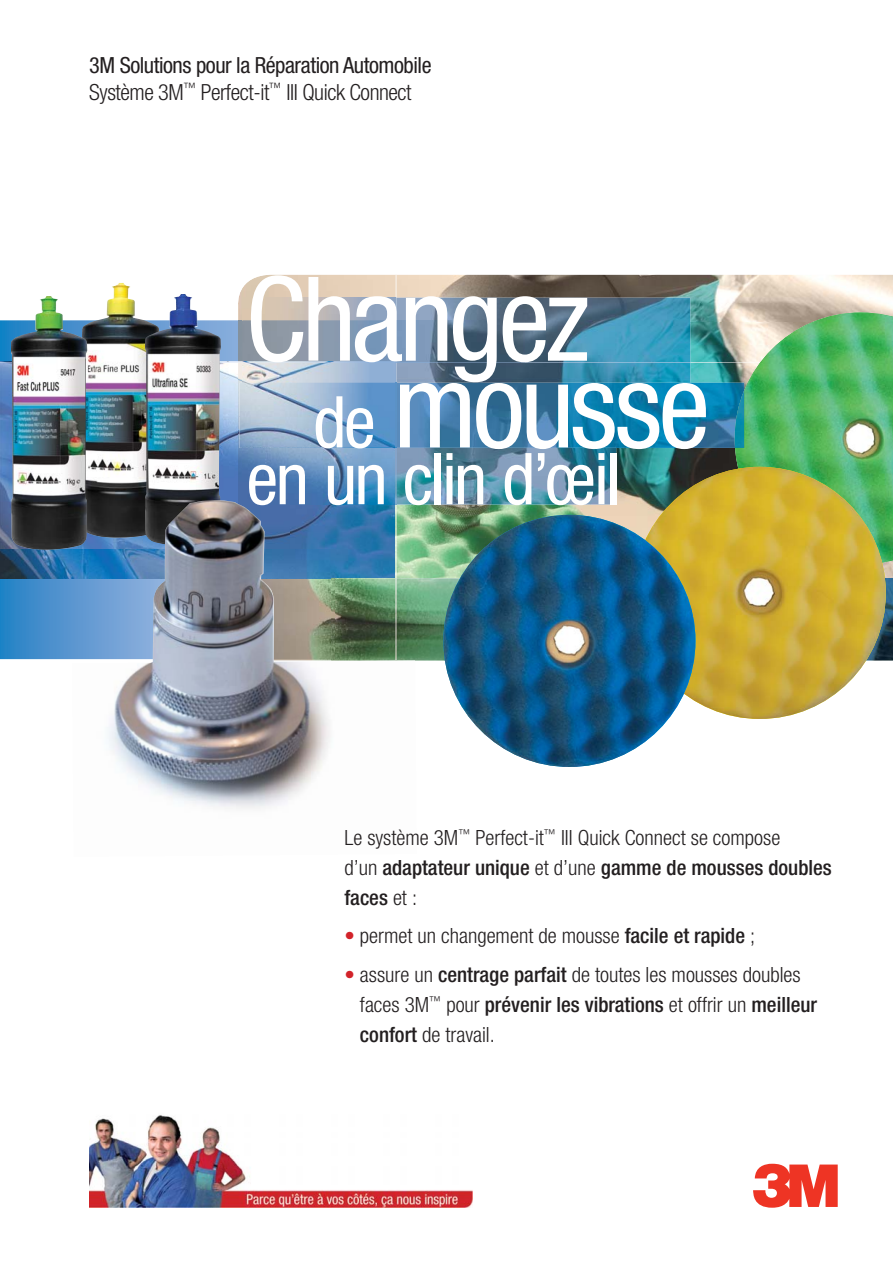
<style>
.page{position:relative;width:893px;height:1263px;background:#fff}
.page>*{position:absolute;margin:0;border:0;box-sizing:border-box;transform-origin:0 0}
.t1{font:condensed 117.15px/86.7px "Helvetica Neue";letter-spacing:-.04em;color:#fff}
.t2{font:condensed 71.7px "Helvetica Neue";letter-spacing:-.035em;color:#fff}
.t3{font:condensed 22.35px/27px "Helvetica Neue";letter-spacing:-.02em;color:#231f20}
.t4{font:300 condensed 21px/30px "Helvetica Neue";color:#231f20}
.s1{font-weight:300}
.s2{font-size:71.7px}
.s3{font-weight:500}
.s4{color:#d2232a}
</style>
<div class="page">
<img style="left:238px;top:275px;width:655px;height:48px">
<img style="left:690px;top:323px;width:45px;height:60px">
<img style="left:591px;top:448px;width:144px;height:92px">
<img style="left:397px;top:504px;width:194px;height:74px">
<img style="left:309px;top:659px;width:22px;height:1px">
<svg style="left:0;top:578px;width:115px;height:81px;background:#4d91cc"></svg>
<img style="left:309px;top:578px;width:22px;height:81px">
<img style="left:0;top:364px;width:238px;height:185px">
<img style="left:238px;top:364px;width:4px;height:53px">
<img style="left:238px;top:417px;width:4px;height:83px">
<img style="left:309px;top:504px;width:88px;height:74px">
<img style="left:0;top:549px;width:335px;height:29px">
<svg style="left:868px;top:578px;width:25px;height:80px"></svg>
<img style="left:331px;top:578px;width:129px;height:82px">
<img style="left:867px;top:658px;width:26px;height:2px">
<img style="left:331px;top:578px;width:4px;height:81px">
<img style="left:690px;top:362px;width:45px;height:1px">
<svg style="left:0;top:320px;width:242px;height:44px"></svg>
<img style="left:396px;top:578px;width:1px;height:82px">
<svg style="left:396px;top:274px;width:1px;height:24px"></svg>
<img style="left:396px;top:298px;width:294px;height:85px">
<img style="left:396px;top:320px;width:129px;height:43px">
<img style="left:242px;top:364px;width:153px;height:19px">
<img style="left:242px;top:298px;width:154px;height:66px">
<svg style="left:395px;top:362px;width:2px;height:21px"></svg>
<img style="left:87px;top:283px;width:58px;height:255px">
<img style="left:11px;top:296px;width:76px;height:254px">
<img style="left:145px;top:294px;width:76px;height:206px">
<img style="left:735px;top:312px;width:158px;height:253px">
<img style="left:634px;top:467px;width:252px;height:252px;border-radius:50%">
<img style="left:443px;top:515px;width:252px;height:252px;border-radius:50%">
<img style="left:115px;top:500px;width:194px;height:160px">
<img style="left:108px;top:660px;width:309px;height:149px">
<img style="left:240px;top:383px;width:504px;height:65px">
<img style="left:396px;top:383px;width:1px;height:65px">
<img style="left:735px;top:390px;width:9px;height:58px">
<img style="left:242px;top:448px;width:374px;height:56px">
<svg style="left:753px;top:1164px;width:85px;height:44px"></svg>
<img style="left:89px;top:1115px;width:383px;height:93px">
<p class="t3" style="left:89px;top:53px;width:344px">3M Solutions pour la Réparation Automobile<br><span class="s1">Système 3M</span><sup>™</sup> <span class="s1">Perfect-it</span><sup>™</sup> <span class="s1">III Quick Connect</span></p>
<h1 class="t1" style="left:313px;top:286px;width:399px;text-indent:-68px">Changez<br><span class="s2">de</span> mousse</h1>
<h2 class="t2" style="left:246px;top:453px;width:375px">en un clin d’œil</h2>
<p class="t4" style="left:344px;top:824px;width:489px">Le système 3M<sup>™</sup> Perfect-it<sup>™</sup> III Quick Connect se compose<br>d’un <span class="s3">adaptateur unique</span> et d’une <span class="s3">gamme de mousses doubles faces</span> et :</p>
<p class="t4" style="left:344px;top:922px;width:412px"><span class="s4">•</span> permet un changement de mousse <span class="s3">facile et rapide</span> ;</p>
<p class="t4" style="left:360px;top:961px;width:459px;text-indent:-16px"><span class="s4">•</span> assure un <span class="s3">centrage parfait</span> de toutes les mousses doubles faces 3M<sup>™</sup> pour <span class="s3">prévenir les vibrations</span> et offrir un <span class="s3">meilleur confort</span> de travail.</p>
</div>
